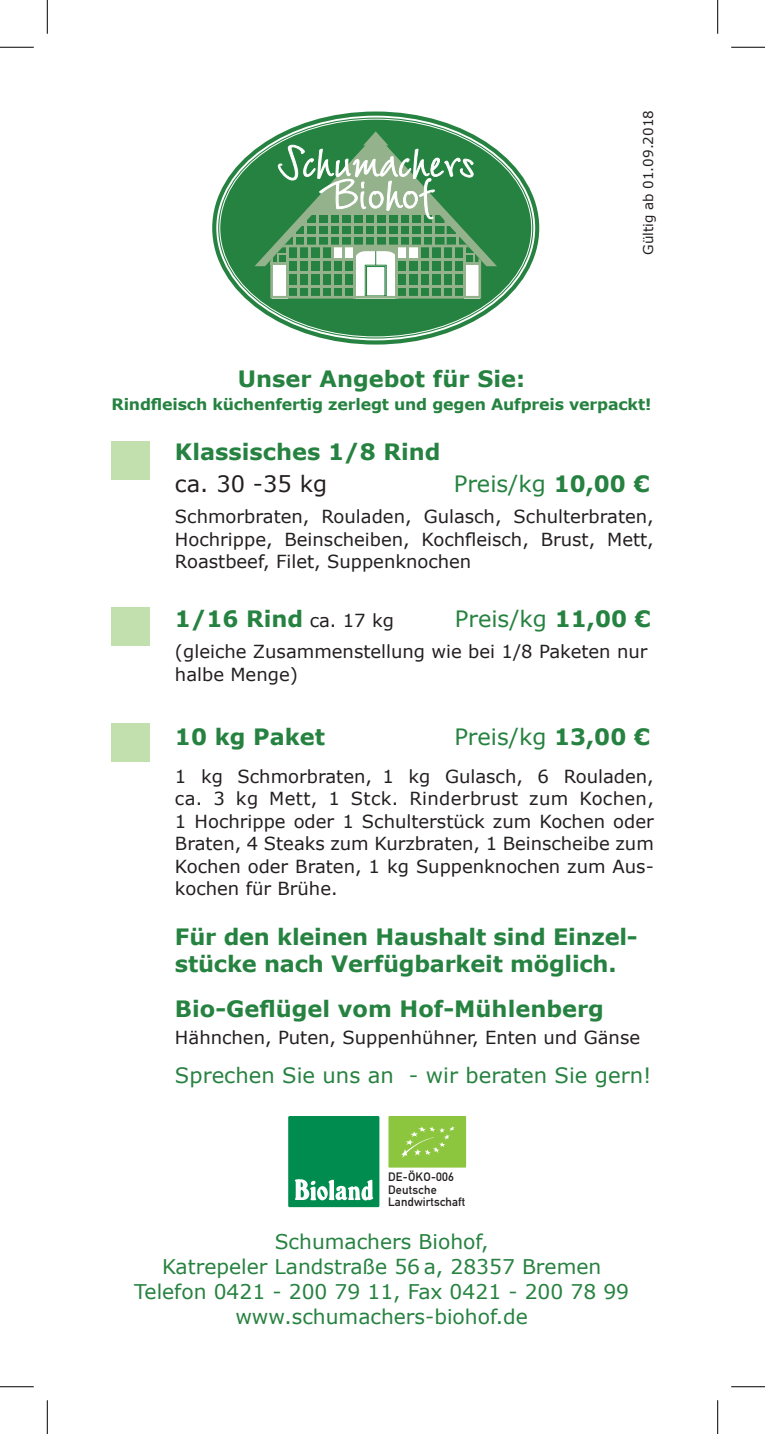
<style>
.page{position:relative;width:765px;height:1434px;background:#fff}
.page>*{position:absolute;margin:0;border:0;box-sizing:border-box;transform-origin:0 0}
.t1{font:700 22.5px/27px "Verdana";color:#268240}
.t2{font:22.5px "Verdana";color:#268240}
.t3{font:22.5px "Verdana";color:#231f20}
.t4{font:21.15px "Verdana";color:#268240}
.t5{font:20.25px "Verdana";color:#268240}
.t6{font:18px/22.5px "Verdana";color:#231f20}
.t7{font:18px "Verdana";letter-spacing:.02em;color:#231f20}
.t8{font:700 15.75px "Verdana";letter-spacing:-.01em;color:#268240}
.t9{font:13.5px "Verdana";color:#231f20}
.t10{font:11.92px/12.2px "DIN Mittelschrift";letter-spacing:.01em;color:#231f20}
.s1{font-weight:700}
.s2{font-weight:400;font-size:18px;color:#231f20}
</style>
<div class="page">
<div style="left:111px;top:607px;width:38px;height:39px;background:#c2dfae"></div>
<div style="left:111px;top:441px;width:38px;height:38px;background:#c2dfae"></div>
<div style="left:111px;top:723px;width:38px;height:39px;background:#c2dfae"></div>
<svg style="left:286px;top:1114px;width:95px;height:95px"></svg>
<div style="left:288px;top:1116px;width:91px;height:91px;background:#008c4e"></div>
<svg style="left:294px;top:1179px;width:79px;height:22px"></svg>
<div style="left:388px;top:1116px;width:78px;height:52px;background:#8bc63e"></div>
<svg style="left:401px;top:1126px;width:53px;height:32px"></svg>
<svg style="left:212px;top:111px;width:327px;height:234px;background:#409157"></svg>
<svg style="left:254px;top:131px;width:242px;height:168px;background:#67a373"></svg>
<hr style="left:0;top:47px;width:34px;height:1px;background:#000">
<hr style="left:730px;top:47px;width:34px;height:1px;background:#000">
<hr style="left:0;top:1386px;width:34px;height:1px;background:#000">
<hr style="left:730px;top:1386px;width:34px;height:1px;background:#000">
<hr style="left:47px;top:0;width:1px;height:34px;background:#000">
<hr style="left:47px;top:1400px;width:1px;height:34px;background:#000">
<hr style="left:717px;top:0;width:1px;height:34px;background:#000">
<hr style="left:717px;top:1400px;width:1px;height:34px;background:#000">
<p class="t9" style="left:638px;top:255px;width:146px;rotate:-90deg">Gültig ab 01.09.2018</p>
<p class="t1" style="left:238px;top:365px;width:288px">Unser Angebot für Sie:</p>
<p class="t8" style="left:111px;top:393px;width:541px">Rindfleisch küchenfertig zerlegt und gegen Aufpreis verpackt!</p>
<p class="t1" style="left:175px;top:438px;width:267px">Klassisches 1/8 Rind</p>
<p class="t3" style="left:175px;top:468px;width:153px">ca. 30 -35 kg</p>
<p class="t2" style="left:453px;top:468px;width:197px">Preis/kg <span class="s1">10,00 €</span></p>
<p class="t6" style="left:175px;top:505px;width:480px">Schmorbraten, Rouladen, Gulasch, Schulterbraten,</p>
<p class="t6" style="left:175px;top:528px;width:480px">Hochrippe, Beinscheiben, Kochfleisch, Brust, Mett,<br>Roastbeef, Filet, Suppenknochen</p>
<p class="t1" style="left:175px;top:604px;width:220px">1/16 Rind <span class="s2">ca. 17 kg</span></p>
<p class="t2" style="left:454px;top:603px;width:197px">Preis/kg <span class="s1">11,00 €</span></p>
<p class="t6" style="left:175px;top:640px;width:474px">(gleiche Zusammenstellung wie bei 1/8 Paketen nur halbe Menge)</p>
<p class="t1" style="left:175px;top:722px;width:152px">10 kg Paket</p>
<p class="t2" style="left:454px;top:721px;width:197px">Preis/kg <span class="s1">13,00 €</span></p>
<p class="t6" style="left:175px;top:765px;width:480px">1 kg Schmorbraten, 1 kg Gulasch, 6 Rouladen,</p>
<p class="t7" style="left:175px;top:786px;width:480px">ca. 3 kg Mett, 1 Stck. Rinderbrust zum Kochen,</p>
<p class="t6" style="left:175px;top:810px;width:480px">1 Hochrippe oder 1 Schulterstück zum Kochen oder</p>
<p class="t6" style="left:175px;top:832px;width:480px;text-align:justify">Braten, 4 Steaks zum Kurzbraten, 1 Beinscheibe zum Kochen oder Braten, 1 kg Suppenknochen zum Aus&shy;kochen für Brühe.</p>
<p class="t1" style="left:175px;top:923px;width:464px">Für den kleinen Haushalt sind Einzel&shy;stücke nach Verfügbarkeit möglich.</p>
<p class="t1" style="left:175px;top:995px;width:430px">Bio-Geflügel vom Hof-Mühlenberg</p>
<p class="t6" style="left:175px;top:1026px;width:466px">Hähnchen, Puten, Suppenhühner, Enten und Gänse</p>
<p class="t4" style="left:175px;top:1060px;width:478px">Sprechen Sie uns an - wir beraten Sie gern!</p>
<p class="t10" style="left:388px;top:1171px;width:78px">DE-ÖKO-006<br>Deutsche<br>Landwirtschaft</p>
<p class="t5" style="left:274px;top:1228px;width:215px">Schumachers Biohof,</p>
<p class="t5" style="left:162px;top:1253px;width:440px">Katrepeler Landstraße 56 a, 28357 Bremen</p>
<p class="t5" style="left:134px;top:1278px;width:496px">Telefon 0421 - 200 79 11, Fax 0421 - 200 78 99</p>
<p class="t5" style="left:235px;top:1302px;width:294px">www.schumachers-biohof.de</p>
</div>
